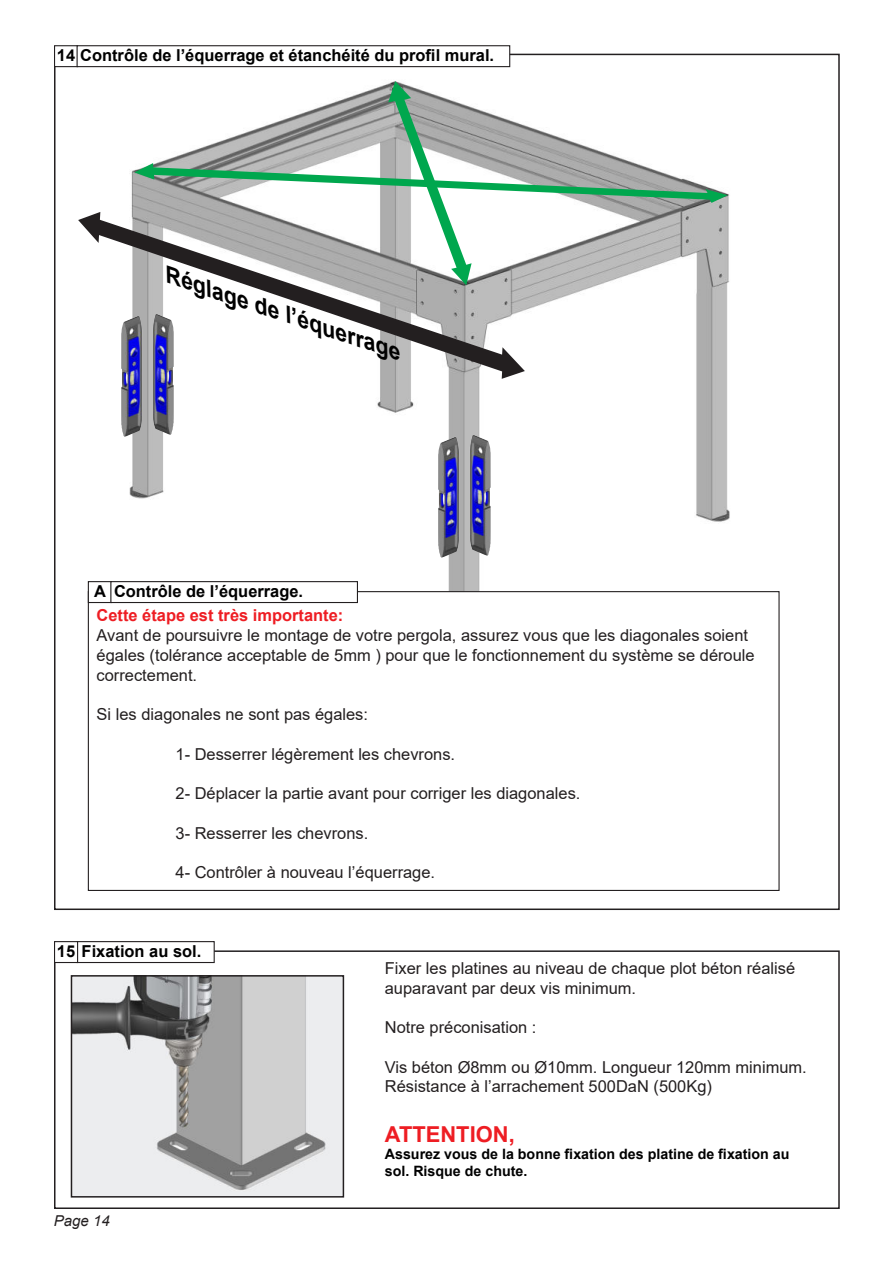
<style>
.page{position:relative;width:893px;height:1263px;background:#fff}
.page>*{position:absolute;margin:0;border:0;box-sizing:border-box;transform-origin:0 0}
.t1{font:italic 700 22.5px "Arial";color:#000}
.t2{font:700 21.9px "Arial";color:#ee1d23}
.t3{font:16.5px/19.8px "Arial";color:#231f20}
.t4{font:700 16.5px "Arial";color:#000}
.t5{font:700 16.5px "Arial";color:#ee1d23}
.t6{font:italic 15px "Arial";color:#231f20}
.t7{font:700 14.25px/17.1px "Arial";color:#000}
</style>
<div class="page">
<img style="left:129px;top:170px;width:601px;height:421px">
<svg style="left:134px;top:81px;width:594px;height:204px"></svg>
<img style="left:74px;top:978px;width:267px;height:216px">
<img style="left:469px;top:435px;width:22px;height:121px">
<img style="left:438px;top:437px;width:21px;height:121px">
<img style="left:153px;top:379px;width:21px;height:56px">
<img style="left:121px;top:379px;width:22px;height:58px">
<div style="left:54px;top:950px;width:786px;height:259px;border:2px solid #231f20"></div>
<div style="left:71px;top:975px;width:273px;height:222px;border:2px solid #231f20"></div>
<div style="left:88px;top:591px;width:692px;height:300px;background:#fff;border:1px solid #231f20"></div>
<div style="left:88px;top:581px;width:24px;height:22px;background:#fff;border:1px solid #231f20"></div>
<div style="left:110px;top:581px;width:248px;height:22px;background:#fff;border:1px solid #231f20"></div>
<div style="left:77px;top:941px;width:138px;height:22px;background:#fff;border:1px solid #231f20"></div>
<div style="left:54px;top:941px;width:24px;height:22px;background:#fff;border:1px solid #231f20"></div>
<div style="left:54px;top:45px;width:24px;height:22px;background:#fff;border:1px solid #231f20"></div>
<div style="left:77px;top:45px;width:433px;height:22px;background:#fff;border:1px solid #231f20"></div>
<svg style="left:78px;top:212px;width:447px;height:167px"></svg>
<p class="t4" style="left:57px;top:49px;width:439px">14 Contrôle de l’équerrage et étanchéité du profil mural.</p>
<h1 class="t1" style="left:172px;top:266px;width:249px;rotate:19deg">Réglage de l’équerrage</h1>
<p class="t4" style="left:94px;top:585px;width:210px">A Contrôle de l’équerrage.</p>
<p class="t5" style="left:97px;top:609px;width:248px">Cette étape est très importante:</p>
<p class="t3" style="left:97px;top:625px;width:660px">Avant de poursuivre le montage de votre pergola, assurez vous que les diagonales soient égales (tolérance acceptable de 5mm ) pour que le fonctionnement du système se déroule correctement.</p>
<p class="t3" style="left:97px;top:704px;width:273px">Si les diagonales ne sont pas égales:</p>
<p class="t3" style="left:176px;top:744px;width:281px">1- Desserrer légèrement les chevrons.</p>
<p class="t3" style="left:176px;top:783px;width:406px">2- Déplacer la partie avant pour corriger les diagonales.</p>
<p class="t3" style="left:176px;top:823px;width:194px">3- Resserrer les chevrons.</p>
<p class="t3" style="left:176px;top:862px;width:261px">4- Contrôler à nouveau l’équerrage.</p>
<p class="t4" style="left:57px;top:939px;width:146px">15 Fixation au sol.</p>
<p class="t6" style="left:54px;top:1216px;width:57px">Page 14</p>
<p class="t3" style="left:385px;top:958px;width:412px">Fixer les platines au niveau de chaque plot béton réalisé auparavant par deux vis minimum.</p>
<p class="t3" style="left:385px;top:1017px;width:153px">Notre préconisation :</p>
<p class="t3" style="left:385px;top:1057px;width:423px">Vis béton Ø8mm ou Ø10mm. Longueur 120mm minimum.<br>Résistance à l’arrachement 500DaN (500Kg)</p>
<h2 class="t2" style="left:385px;top:1126px;width:131px">ATTENTION,</h2>
<p class="t7" style="left:385px;top:1145px;width:406px">Assurez vous de la bonne fixation des platine de fixation au sol. Risque de chute.</p>
</div>
